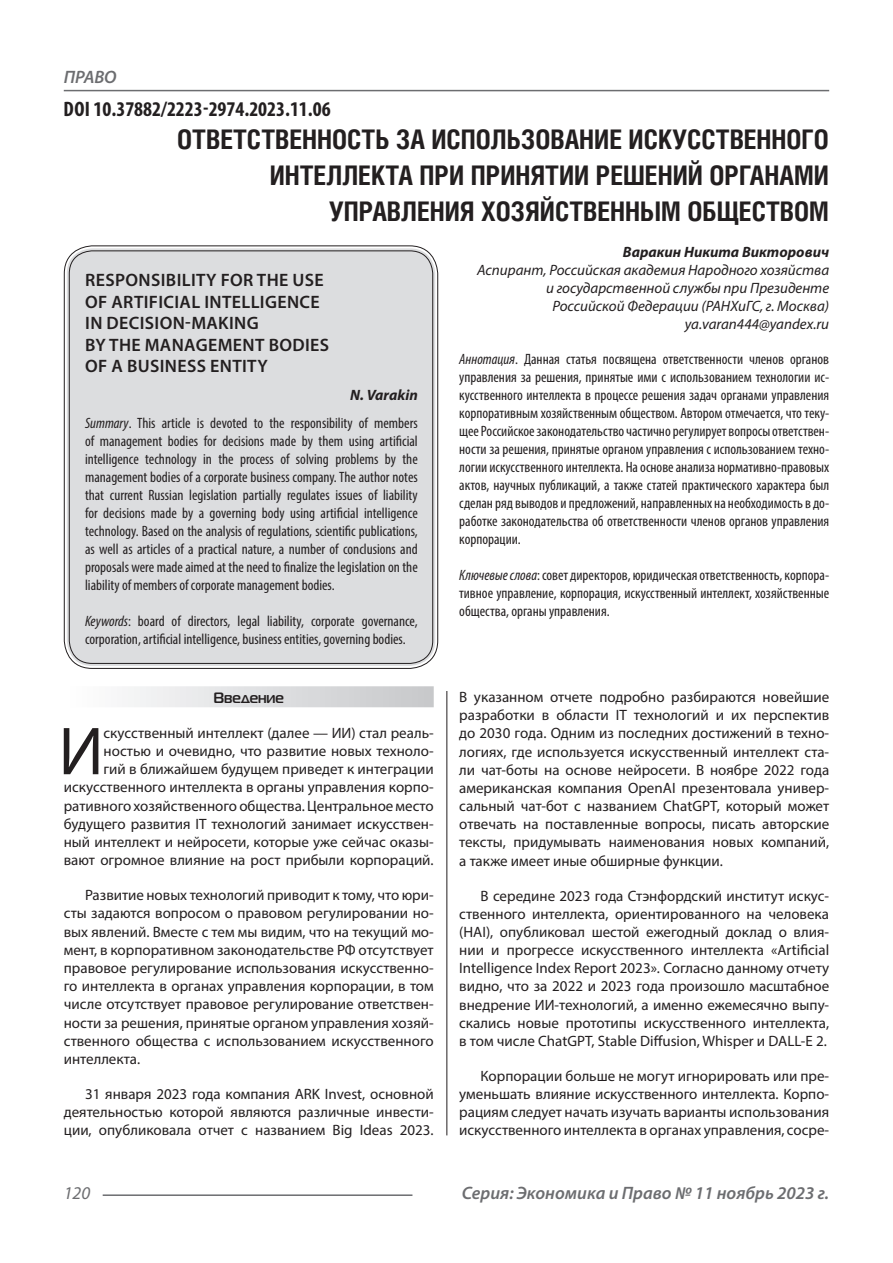
<style>
.page{position:relative;width:893px;height:1263px;background:#fff}
.page>*{position:absolute;margin:0;border:0;box-sizing:border-box;transform-origin:0 0}
.Статья_текст_первый{font:68.4px "Myriad Pro";color:#231f20}
.Статья_название{font:700 27px/36px "Helios Cond C";color:#231f20;text-align:right}
.ДОИ{font:700 condensed 21px "Myriad Pro";color:#231f20}
.Статья_название_англ{font:600 18px/21.6px "Myriad Pro";letter-spacing:.02em;color:#231f20}
.t1{font:italic 600 18px "Myriad Pro";color:#6c6d70}
.t2{font:italic 18px "Myriad Pro";color:#6c6d70}
.Статья_текст{font:15px/18.1px "Myriad Pro";color:#231f20;text-align:justify}
.Статья_аннотация_тек{font:condensed 15px/18px "Myriad Pro";color:#231f20;text-align:justify}
.Статья_аннотация_анг{font:condensed 15px/18px "Myriad Pro";color:#231f20;text-align:justify}
.Статья_текст_первый-2{font:15px/18.1px "Myriad Pro";color:#231f20;text-align:right}
.Статья_автор_инфо{font:italic 15px/18px "Myriad Pro";color:#231f20;text-align:right}
.Статья_автор_инфо-2{font:italic 700 15px "Myriad Pro";color:#231f20}
.Статья_автор_англ{font:italic 700 15px "Myriad Pro";color:#231f20}
.Статья_подзаголовок{font:700 15px "Magistral C";color:#231f20}
.s1{font-style:italic}
</style>
<div class="page">
<hr style="left:446px;top:128px;width:1px;height:1007px;background:#231f20">
<hr style="left:103px;top:1194px;width:309px;height:2px;background:#6c6d70">
<hr style="left:64px;top:90px;width:765px;height:1px;background:#6c6d70">
<div style="left:67px;top:248px;width:368px;height:418px;background:#dcdddf;border-radius:26px"></div>
<div style="left:64px;top:686px;width:370px;height:21px;background:linear-gradient(to right,#fefeff,#c6c8ca)"></div>
<p class="t1" style="left:64px;top:66px;width:54px">ПРАВО</p>
<p class="ДОИ" style="left:64px;top:96px;width:269px">DOI 10.37882/2223-2974.2023.11.06</p>
<p class="Статья_название" style="left:177px;top:121px;width:653px">ОТВЕТСТВЕННОСТЬ ЗА ИСПОЛЬЗОВАНИЕ ИСКУССТВЕННОГО<br>ИНТЕЛЛЕКТА ПРИ ПРИНЯТИИ РЕШЕНИЙ ОРГАНАМИ<br>УПРАВЛЕНИЯ ХОЗЯЙСТВЕННЫМ ОБЩЕСТВОМ</p>
<p class="Статья_автор_инфо-2" style="left:623px;top:242px;width:208px">Варакин Никита Викторович</p>
<p class="Статья_автор_инфо" style="left:477px;top:260px;width:353px">Аспирант, Российская академия Народного хозяйства и государственной службы при Президенте<br>Российской Федерации (РАНХиГС, г. Москва)</p>
<p class="Статья_автор_инфо" style="left:685px;top:314px;width:146px">ya.varan444@yandex.ru</p>
<p class="Статья_аннотация_тек" style="left:459px;top:350px;width:371px"><span class="s1">Аннотация</span>. Данная статья посвящена ответственности членов органов управления за решения, принятые ими с использованием технологии ис&shy;кусственного интеллекта в процессе решения задач органами управления корпоративным хозяйственным обществом. Автором отмечается, что теку&shy;щее Российское законодательство частично регулирует вопросы ответствен&shy;ности за решения, принятые органом управления с использованием техно&shy;логии искусственного интеллекта. На основе анализа нормативно-правовых актов, научных публикаций, а также статей практического характера был сделан ряд выводов и предложений, направленных на необходимость в до&shy;работке законодательства об ответственности членов органов управления корпорации.</p>
<p class="Статья_аннотация_тек" style="left:459px;top:566px;width:371px"><span class="s1">Ключевые слова</span>: совет директоров, юридическая ответственность, корпора&shy;тивное управление, корпорация, искусственный интеллект, хозяйственные общества, органы управления.</p>
<p class="Статья_название_англ" style="left:85px;top:269px;width:245px">RESPONSIBILITY FOR THE USE<br>OF ARTIFICIAL INTELLIGENCE<br>IN DECISION-MAKING<br>BY THE MANAGEMENT BODIES<br>OF A BUSINESS ENTITY</p>
<p class="Статья_автор_англ" style="left:350px;top:385px;width:69px">N. Varakin</p>
<p class="Статья_аннотация_анг" style="left:85px;top:414px;width:334px"><span class="s1">Summary</span>. This article is devoted to the responsibility of members of management bodies for decisions made by them using artificial intelligence technology in the process of solving problems by the management bodies of a corporate business company. The author notes that current Russian legislation partially regulates issues of liability for decisions made by a governing body using artificial intelligence technology. Based on the analysis of regulations, scientific publications, as well as articles of a practical nature, a number of conclusions and proposals were made aimed at the need to finalize the legislation on the liability of members of corporate management bodies.</p>
<p class="Статья_аннотация_анг" style="left:85px;top:612px;width:334px"><span class="s1">Keywords</span>: board of directors, legal liability, corporate governance, corporation, artificial intelligence, business entities, governing bodies.</p>
<p class="Статья_подзаголовок" style="left:213px;top:689px;width:72px">Введение</p>
<p class="Статья_текст_первый-2" style="left:64px;top:724px;width:371px">скусственный интеллект (далее — ИИ) стал реаль&shy;ностью и очевидно, что развитие новых техноло-<br>гий в ближайшем будущем приведет к интеграции искусственного интеллекта в органы управления корпо&shy;ративного хозяйственного общества. Центральное место будущего развития IT технологий занимает искусствен&shy;ный интеллект и нейросети, которые уже сейчас оказы&shy;вают огромное влияние на рост прибыли корпораций.</p>
<p class="Статья_текст" style="left:64px;top:886px;width:371px;text-indent:21px">Развитие новых технологий приводит к тому, что юри&shy;сты задаются вопросом о правовом регулировании но&shy;вых явлений. Вместе с тем мы видим, что на текущий мо&shy;мент, в корпоративном законодательстве РФ отсутствует правовое регулирование использования искусственно&shy;го интеллекта в органах управления корпорации, в том числе отсутствует правовое регулирование ответствен&shy;ности за решения, принятые органом управления хозяй&shy;ственного общества с использованием искусственного интеллекта.</p>
<p class="Статья_текст" style="left:64px;top:1085px;width:371px;text-indent:21px">31 января 2023 года компания ARK Invest, основной деятельностью которой являются различные инвести&shy;ции, опубликовала отчет с названием Big Ideas 2023.</p>
<p class="Статья_текст_первый" style="left:59px;top:709px;width:47px">И</p>
<p class="Статья_текст" style="left:459px;top:688px;width:371px">В указанном отчете подробно разбираются новейшие разработки в области IT технологий и их перспектив до 2030 года. Одним из последних достижений в техно&shy;логиях, где используется искусственный интеллект ста&shy;ли чат-боты на основе нейросети. В ноябре 2022 года американская компания OpenAI презентовала универ&shy;сальный чат-бот с названием ChatGPT, который может отвечать на поставленные вопросы, писать авторские тексты, придумывать наименования новых компаний, а также имеет иные обширные функции.</p>
<p class="Статья_текст" style="left:459px;top:886px;width:371px;text-indent:21px">В середине 2023 года Стэнфордский институт искус&shy;ственного интеллекта, ориентированного на человека (HAI), опубликовал шестой ежегодный доклад о влия&shy;нии и прогрессе искусственного интеллекта «Artificial Intelligence Index Report 2023». Согласно данному отчету видно, что за 2022 и 2023 года произошло масштабное внедрение ИИ-технологий, а именно ежемесячно выпу&shy;скались новые прототипы искусственного интеллекта, в том числе ChatGPT, Stable Diffusion, Whisper и DALL-E 2.</p>
<p class="Статья_текст" style="left:459px;top:1067px;width:371px;text-indent:21px">Корпорации больше не могут игнорировать или пре&shy;уменьшать влияние искусственного интеллекта. Корпо&shy;рациям следует начать изучать варианты использования искусственного интеллекта в органах управления, сосре-</p>
<p class="t2" style="left:64px;top:1182px;width:28px">120</p>
<p class="t1" style="left:462px;top:1182px;width:369px">Серия: Экономика и Право № 11 ноябрь 2023 г.</p>
</div>
